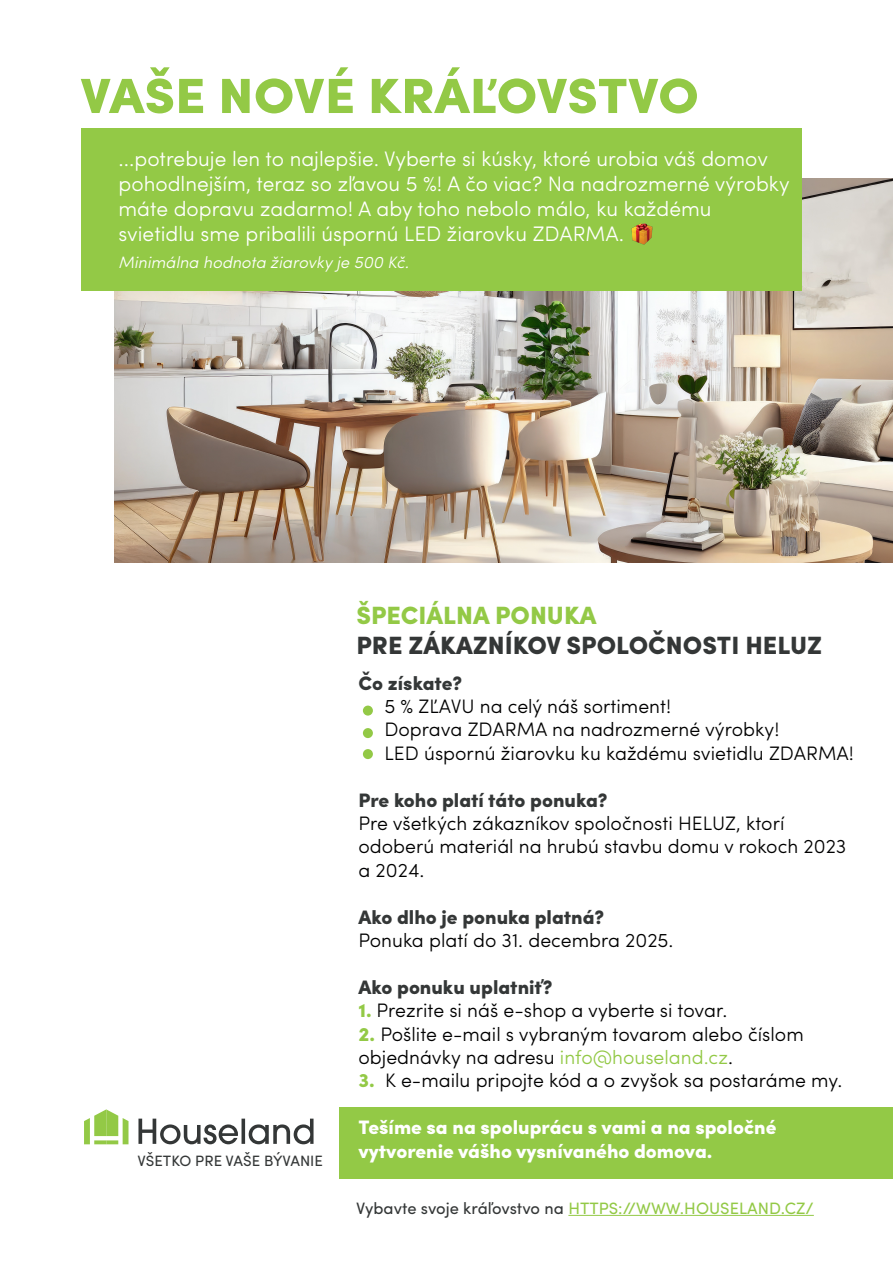
<style>
.page{position:relative;width:893px;height:1263px;background:#fff}
.page>*{position:absolute;margin:0;border:0;box-sizing:border-box;transform-origin:0 0}
.t1{font:900 49.5px "Sofia Pro";color:#93c946;scale:1.06 1}
.t2{font:900 25.05px "Sofia Pro";color:#343737}
.t3{font:900 25.05px "Sofia Pro";color:#93c946}
.t4{font:300 21px/25.2px "Sofia Pro";color:#fff}
.t5{font:300 19.5px/23.4px "Sofia Pro";color:#000001}
.t6{font:900 19.5px "Sofia Pro";color:#343737}
.t7{font:900 19.5px/23.4px "Sofia Pro";color:#fff}
.t8{font:16.5px "Sofia Pro";color:#93c946}
.t9{font:italic 300 16.5px "Sofia Pro";color:#fff}
.t10{font:15px "Sofia Pro";color:#343737}
.s1{font-weight:900;color:#93c946}
.s2{color:#93c946}
.s3{color:#343737}
</style>
<div class="page">
<img style="left:114px;top:179px;width:779px;height:384px">
<div style="left:81px;top:129px;width:721px;height:162px;background:#93c946"></div>
<div style="left:339px;top:1107px;width:553px;height:71px;background:#93c946"></div>
<hr style="left:568px;top:1215px;width:246px;height:1px;background:#93c946">
<svg style="left:138px;top:1118px;width:176px;height:26px"></svg>
<svg style="left:84px;top:1109px;width:44px;height:35px"></svg>
<img style="left:631px;top:224px;width:21px;height:20px">
<div style="left:363px;top:705px;width:10px;height:11px;background:#93c946;border-radius:50%"></div>
<div style="left:363px;top:728px;width:10px;height:10px;background:#93c946;border-radius:50%"></div>
<div style="left:363px;top:749px;width:10px;height:10px;background:#93c946;border-radius:50%"></div>
<h1 class="t1" style="left:80px;top:57px;width:585px">VAŠE NOVÉ KRÁĽOVSTVO</h1>
<p class="t4" style="left:118px;top:144px;width:673px">...potrebuje len to najlepšie. Vyberte si kúsky, ktoré urobia váš domov pohodlnejším, teraz so zľavou 5 %! A čo viac? Na nadrozmerné výrobky máte dopravu zadarmo! A aby toho nebolo málo, ku každému svietidlu sme pribalili úspornú LED žiarovku ZDARMA.</p>
<p class="t9" style="left:118px;top:250px;width:292px">Minimálna hodnota žiarovky je 500 Kč.</p>
<p class="t10" style="left:137px;top:1150px;width:187px">VŠETKO PRE VAŠE BÝVANIE</p>
<p class="t3" style="left:357px;top:596px;width:242px">ŠPECIÁLNA PONUKA</p>
<p class="t2" style="left:357px;top:626px;width:467px">PRE ZÁKAZNÍKOV SPOLOČNOSTI HELUZ</p>
<p class="t6" style="left:358px;top:667px;width:105px">Čo získate?</p>
<p class="t5" style="left:384px;top:693px;width:471px">5 % ZĽAVU na celý náš sortiment!<br>Doprava ZDARMA na nadrozmerné výrobky!<br>LED úspornú žiarovku ku každému svietidlu ZDARMA!</p>
<p class="t6" style="left:358px;top:784px;width:251px">Pre koho platí táto ponuka?</p>
<p class="t5" style="left:358px;top:810px;width:489px">Pre všetkých zákazníkov spoločnosti HELUZ, ktorí odoberú materiál na hrubú stavbu domu v rokoch 2023 a 2024.</p>
<p class="t6" style="left:358px;top:901px;width:247px">Ako dlho je ponuka platná?</p>
<p class="t5" style="left:358px;top:927px;width:316px">Ponuka platí do 31. decembra 2025.</p>
<p class="t6" style="left:358px;top:972px;width:195px">Ako ponuku uplatniť?</p>
<p class="t5" style="left:358px;top:997px;width:370px"><span class="s1">1.</span> Prezrite si náš e-shop a vyberte si tovar.</p>
<p class="t5" style="left:358px;top:1021px;width:447px"><span class="s1">2.</span> Pošlite e-mail s vybraným tovarom alebo číslom objednávky na adresu <span class="s2">info@houseland.cz</span>.</p>
<p class="t5" style="left:358px;top:1068px;width:485px"><span class="s1">3.</span> K e-mailu pripojte kód a o zvyšok sa postaráme my.</p>
<p class="t7" style="left:358px;top:1114px;width:419px">Tešíme sa na spoluprácu s vami a na spoločné vytvorenie vášho vysnívaného domova.</p>
<p class="t8" style="left:356px;top:1196px;width:459px"><span class="s3">Vybavte svoje kráľovstvo na</span> HTTPS://WWW.HOUSELAND.CZ/</p>
</div>
